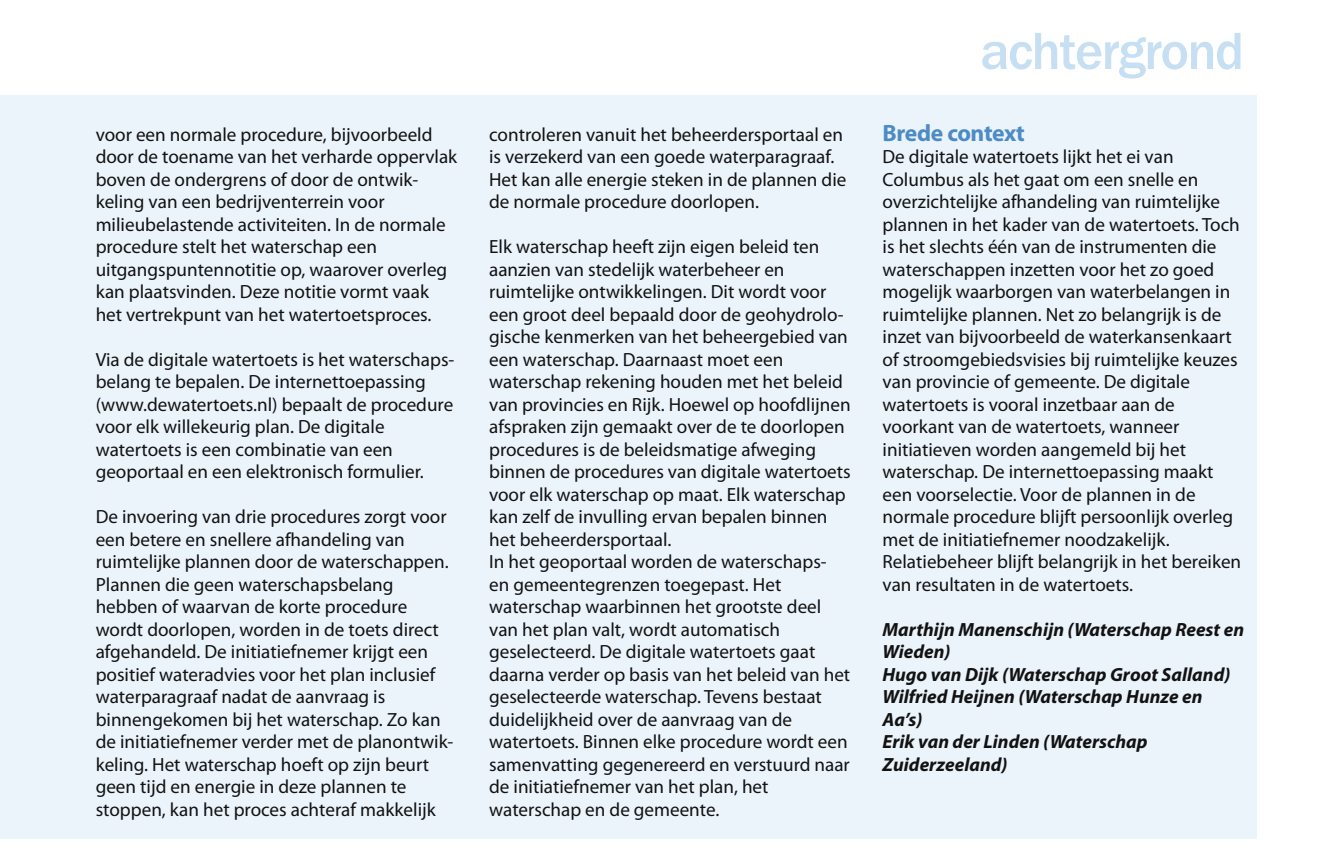
<style>
.page{position:relative;width:1339px;height:854px;background:#fff}
.page>*{position:absolute;margin:0;border:0;box-sizing:border-box;transform-origin:0 0}
.t1{font:500 54px "ITC Franklin Gothic Std";letter-spacing:-.03em;color:#c7dff2}
.t2{font:700 23.62px "Myriad Pro";letter-spacing:-.015em;color:#4d8bc6}
.t3{font:19.12px/22.5px "Myriad Pro";color:#121212}
.t4{font:italic 700 19.12px/22.5px "Myriad Pro";color:#121212}
</style>
<div class="page">
<div style="left:0;top:96px;width:1256px;height:742px;background:#ebf3fb"></div>
<p class="t3" style="left:96px;top:125px;width:363px">voor een normale procedure, bijvoorbeeld door de toename van het verharde oppervlak boven de ondergrens of door de ontwik&shy;keling van een bedrijventerrein voor milieubelastende activiteiten. In de normale procedure stelt het waterschap een uitgangspuntennotitie op, waarover overleg kan plaatsvinden. Deze notitie vormt vaak het vertrekpunt van het watertoetsproces.</p>
<p class="t3" style="left:96px;top:350px;width:360px">Via de digitale watertoets is het waterschaps&shy;belang te bepalen. De internettoepassing (www.dewatertoets.nl) bepaalt de procedure voor elk willekeurig plan. De digitale watertoets is een combinatie van een geoportaal en een elektronisch formulier.</p>
<p class="t3" style="left:96px;top:507px;width:359px">De invoering van drie procedures zorgt voor een betere en snellere afhandeling van ruimtelijke plannen door de waterschappen.<br>Plannen die geen waterschapsbelang hebben of waarvan de korte procedure wordt doorlopen, worden in de toets direct afgehandeld. De initiatiefnemer krijgt een positief wateradvies voor het plan inclusief waterparagraaf nadat de aanvraag is binnengekomen bij het waterschap. Zo kan de initiatiefnemer verder met de planontwik&shy;keling. Het waterschap hoeft op zijn beurt geen tijd en energie in deze plannen te stoppen, kan het proces achteraf makkelijk</p>
<p class="t3" style="left:489px;top:125px;width:359px">controleren vanuit het beheerdersportaal en is verzekerd van een goede waterparagraaf.<br>Het kan alle energie steken in de plannen die de normale procedure doorlopen.</p>
<p class="t3" style="left:489px;top:237px;width:363px">Elk waterschap heeft zijn eigen beleid ten aanzien van stedelijk waterbeheer en ruimtelijke ontwikkelingen. Dit wordt voor een groot deel bepaald door de geohydrolo&shy;gische kenmerken van het beheergebied van een waterschap. Daarnaast moet een waterschap rekening houden met het beleid van provincies en Rijk. Hoewel op hoofdlijnen afspraken zijn gemaakt over de te doorlopen procedures is de beleidsmatige afweging binnen de procedures van digitale watertoets voor elk waterschap op maat. Elk waterschap kan zelf de invulling ervan bepalen binnen het beheerdersportaal.<br>In het geoportaal worden de waterschaps&shy;en gemeentegrenzen toegepast. Het waterschap waarbinnen het grootste deel van het plan valt, wordt automatisch geselecteerd. De digitale watertoets gaat daarna verder op basis van het beleid van het geselecteerde waterschap. Tevens bestaat duidelijkheid over de aanvraag van de watertoets. Binnen elke procedure wordt een samenvatting gegenereerd en verstuurd naar de initiatiefnemer van het plan, het waterschap en de gemeente.</p>
<h1 class="t1" style="left:980px;top:30px;width:265px">achtergrond</h1>
<p class="t2" style="left:882px;top:124px;width:144px">Brede context</p>
<p class="t3" style="left:882px;top:147px;width:360px">De digitale watertoets lijkt het ei van Columbus als het gaat om een snelle en overzichtelijke afhandeling van ruimtelijke plannen in het kader van de watertoets. Toch is het slechts één van de instrumenten die waterschappen inzetten voor het zo goed mogelijk waarborgen van waterbelangen in ruimtelijke plannen. Net zo belangrijk is de inzet van bijvoorbeeld de waterkansenkaart of stroomgebiedsvisies bij ruimtelijke keuzes van provincie of gemeente. De digitale watertoets is vooral inzetbaar aan de voorkant van de watertoets, wanneer initiatieven worden aangemeld bij het waterschap. De internettoepassing maakt een voorselectie. Voor de plannen in de normale procedure blijft persoonlijk overleg met de initiatiefnemer noodzakelijk.<br>Relatiebeheer blijft belangrijk in het bereiken van resultaten in de watertoets.</p>
<p class="t4" style="left:882px;top:620px;width:363px">Marthijn Manenschijn (Waterschap Reest en<br>Wieden)<br>Hugo van Dijk (Waterschap Groot Salland)<br>Wilfried Heijnen (Waterschap Hunze en<br>Aa’s)<br>Erik van der Linden (Waterschap<br>Zuiderzeeland)</p>
</div>
